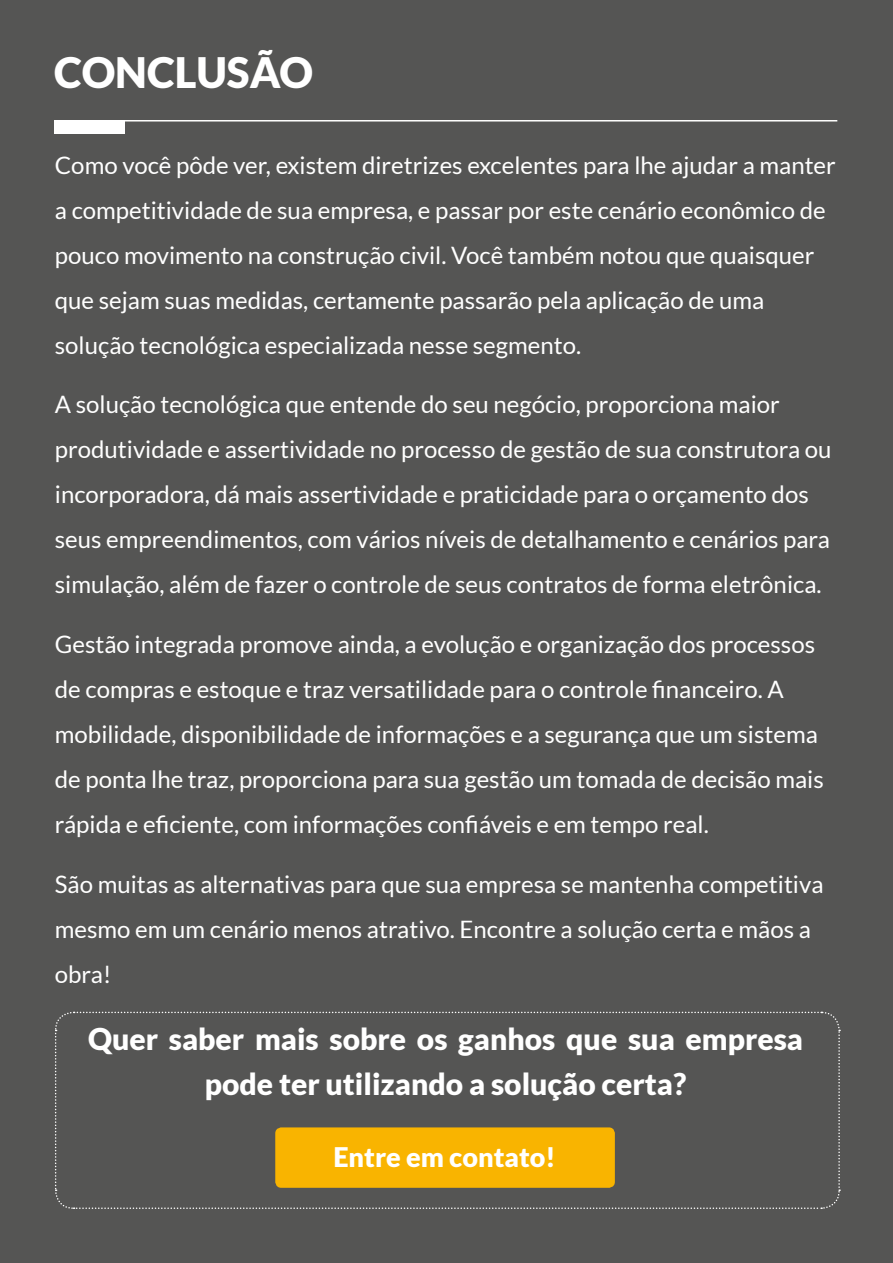
<style>
.page{position:relative;width:893px;height:1263px;background:#555554}
.page>*{position:absolute;margin:0;border:0;box-sizing:border-box;transform-origin:0 0}
.t1{font:900 42px "Lato";color:#fff}
.t2{font:900 30px/45px "Lato";color:#fff;text-align:center}
.t3{font:900 27px "Lato";color:#fff}
.t4{font:24px/45px "Lato";color:#fff}
</style>
<div class="page">
<hr style="left:54px;top:120px;width:783px;height:2px;background:#fff">
<div style="left:54px;top:120px;width:71px;height:13px;background:#fff"></div>
<svg style="left:55px;top:1011px;width:786px;height:198px"></svg>
<h1 class="t1" style="left:54px;top:48px;width:260px">CONCLUSÃO</h1>
<p class="t4" style="left:55px;top:143px;width:782px">Como você pôde ver, existem diretrizes excelentes para lhe ajudar a manter a competitividade de sua empresa, e passar por este cenário econômico de pouco movimento na construção civil. Você também notou que quaisquer que sejam suas medidas, certamente passarão pela aplicação de uma solução tecnológica especializada nesse segmento.</p>
<p class="t4" style="left:55px;top:381px;width:778px">A solução tecnológica que entende do seu negócio, proporciona maior produtividade e assertividade no processo de gestão de sua construtora ou incorporadora, dá mais assertividade e praticidade para o orçamento dos seus empreendimentos, com vários níveis de detalhamento e cenários para simulação, além de fazer o controle de seus contratos de forma eletrônica.</p>
<p class="t4" style="left:55px;top:621px;width:770px">Gestão integrada promove ainda, a evolução e organização dos processos de compras e estoque e traz versatilidade para o controle financeiro. A mobilidade, disponibilidade de informações e a segurança que um sistema de ponta lhe traz, proporciona para sua gestão um tomada de decisão mais rápida e eficiente, com informações confiáveis e em tempo real.</p>
<p class="t4" style="left:55px;top:861px;width:770px">São muitas as alternativas para que sua empresa se mantenha competitiva mesmo em um cenário menos atrativo. Encontre a solução certa e mãos a obra!</p>
<p class="t2" style="left:88px;top:1015px;width:717px">Quer saber mais sobre os ganhos que sua empresa pode ter utilizando a solução certa?</p>
<p class="t3" style="left:333px;top:1141px;width:224px">Entre em contato!</p>
</div>
